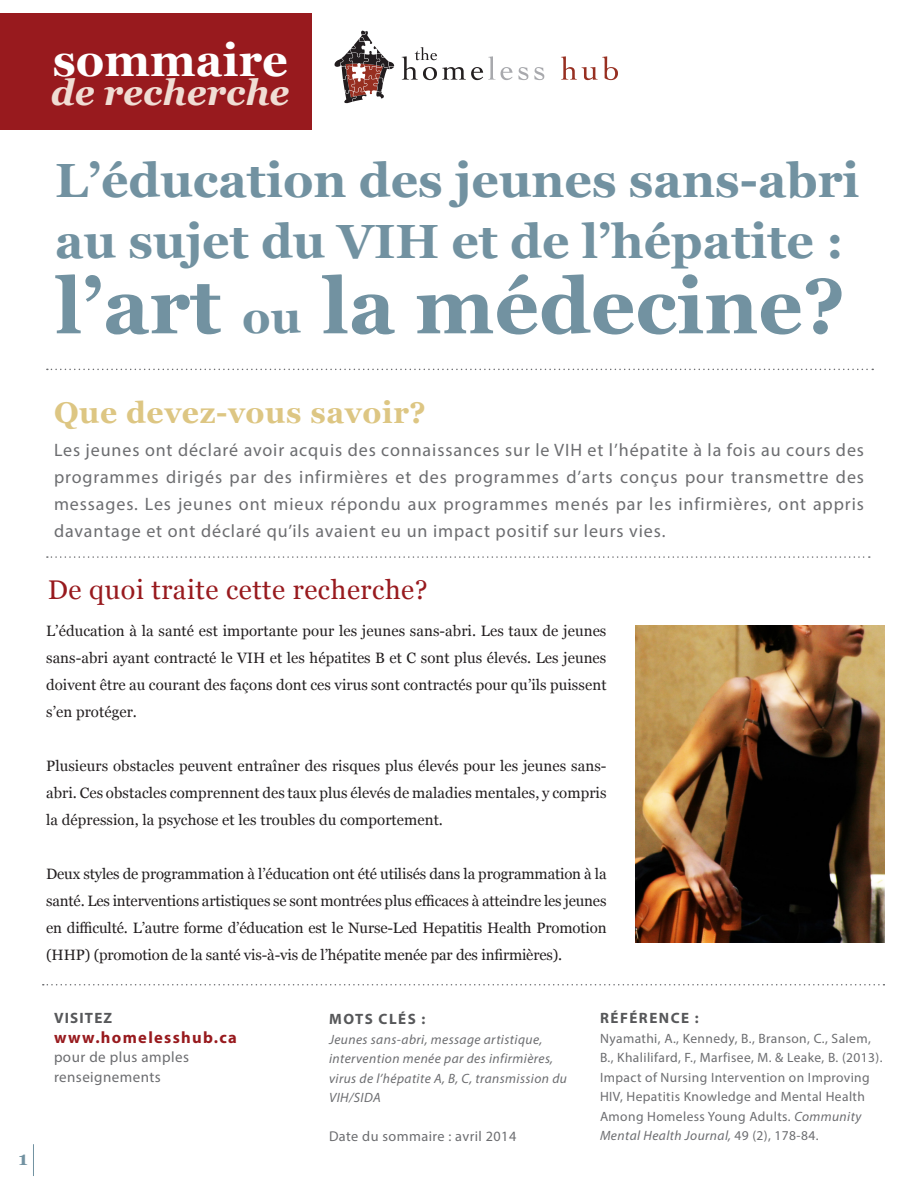
<style>
.page{position:relative;width:918px;height:1188px;background:#fff}
.page>*{position:absolute;margin:0;border:0;box-sizing:border-box;transform-origin:0 0}
.t1{font:700 78px "Georgia";color:#7292a1}
.t2{font:700 48px/61.5px "Georgia";color:#7292a1}
.t3{font:700 45px "Georgia";color:#fff}
.t4{font:italic 700 36px "Georgia";color:#f0ddd4}
.t5{font:700 30px "Georgia";letter-spacing:.02em;color:#ddc683}
.t6{font:27px "Georgia";letter-spacing:.02em;color:#981a1e}
.t7{font:700 19.05px "Georgia";color:#7292a1}
.t8{font:18px/27px "Myriad Pro";letter-spacing:.05em;color:#6c6d70;text-align:justify}
.t9{font:700 16.5px "Myriad Pro";letter-spacing:.08em;color:#981a1e}
.t10{font:15px/27px "Georgia";letter-spacing:.005em;color:#231f20;text-align:justify}
.t11{font:15px/19.5px "Myriad Pro";letter-spacing:.03em;color:#6c6d70}
.t12{font:700 15px "Myriad Pro";letter-spacing:.1em;color:#57585a}
.t13{font:700 15px "Myriad Pro";letter-spacing:.08em;color:#57585a}
.t14{font:14.25px "Myriad Pro";letter-spacing:.03em;color:#6c6d70}
.t15{font:13.5px/19.5px "Myriad Pro";letter-spacing:.03em;color:#6c6d70}
.t16{font:italic 13.5px/19.5px "Myriad Pro";letter-spacing:.03em;color:#6c6d70}
.s1{font-size:45px}
.s2{font-style:italic}
</style>
<div class="page">
<div style="left:0;top:14px;width:312px;height:116px;background:#981a1e"></div>
<svg style="left:335px;top:31px;width:59px;height:72px"></svg>
<svg style="left:534px;top:67px;width:10px;height:13px"></svg>
<svg style="left:561px;top:56px;width:57px;height:24px"></svg>
<svg style="left:402px;top:47px;width:126px;height:33px"></svg>
<svg style="left:47px;top:369px;width:826px;height:1px"></svg>
<svg style="left:47px;top:556px;width:823px;height:2px"></svg>
<svg style="left:43px;top:984px;width:841px;height:2px"></svg>
<hr style="left:33px;top:1144px;width:1px;height:32px;background:#7292a1">
<img style="left:635px;top:626px;width:249px;height:317px">
<p class="t3" style="left:53px;top:26px;width:237px">sommaire</p>
<p class="t4" style="left:51px;top:66px;width:240px">de recherche</p>
<p class="t2" style="left:55px;top:147px;width:806px">L’éducation des jeunes sans-abri au sujet du VIH et de l’hépatite :</p>
<p class="t1" style="left:55px;top:248px;width:792px">l’art <span class="s1">ou</span> la médecine?</p>
<p class="t5" style="left:54px;top:390px;width:374px">Que devez-vous savoir?</p>
<p class="t8" style="left:54px;top:437px;width:812px">Les jeunes ont déclaré avoir acquis des connaissances sur le VIH et l’hépatite à la fois au cours des programmes dirigés par des infirmières et des programmes d’arts conçus pour transmettre des messages. Les jeunes ont mieux répondu aux programmes menés par les infirmières, ont appris davantage et ont déclaré qu’ils avaient eu un impact positif sur leurs vies.</p>
<p class="t6" style="left:48px;top:570px;width:381px">De quoi traite cette recherche?</p>
<p class="t10" style="left:46px;top:617px;width:562px">L’éducation à la santé est importante pour les jeunes sans-abri. Les taux de jeunes sans-abri ayant contracté le VIH et les hépatites B et C sont plus élevés. Les jeunes doivent être au courant des façons dont ces virus sont contractés pour qu’ils puissent s’en protéger.</p>
<p class="t10" style="left:46px;top:752px;width:562px">Plusieurs obstacles peuvent entraîner des risques plus élevés pour les jeunes sans&shy;abri. Ces obstacles comprennent des taux plus élevés de maladies mentales, y compris la dépression, la psychose et les troubles du comportement.</p>
<p class="t10" style="left:46px;top:860px;width:562px">Deux styles de programmation à l’éducation ont été utilisés dans la programmation à la santé. Les interventions artistiques se sont montrées plus efficaces à atteindre les jeunes en difficulté. L’autre forme d’éducation est le Nurse-Led Hepatitis Health Promotion (HHP) (promotion de la santé vis-à-vis de l’hépatite menée par des infirmières).</p>
<p class="t13" style="left:54px;top:1009px;width:60px">VISITEZ</p>
<p class="t9" style="left:54px;top:1027px;width:184px">www.homelesshub.ca</p>
<p class="t11" style="left:54px;top:1047px;width:137px">pour de plus amples renseignements</p>
<p class="t7" style="left:19px;top:1144px;width:11px">1</p>
<p class="t12" style="left:329px;top:1009px;width:98px">MOTS CLÉS :</p>
<p class="t16" style="left:329px;top:1029px;width:239px">Jeunes sans-abri, message artistique, intervention menée par des infirmières, virus de l’hépatite A, B, C, transmission du VIH/SIDA</p>
<p class="t14" style="left:329px;top:1128px;width:189px">Date du sommaire : avril 2014</p>
<p class="t12" style="left:600px;top:1009px;width:100px">RÉFÉRENCE :</p>
<p class="t15" style="left:600px;top:1028px;width:284px">Nyamathi, A., Kennedy, B., Branson, C., Salem, B., Khalilifard, F., Marfisee, M. &amp; Leake, B. (2013).<br>Impact of Nursing Intervention on Improving HIV, Hepatitis Knowledge and Mental Health Among Homeless Young Adults. <span class="s2">Community Mental Health Journal,</span> 49 (2), 178-84.</p>
</div>
